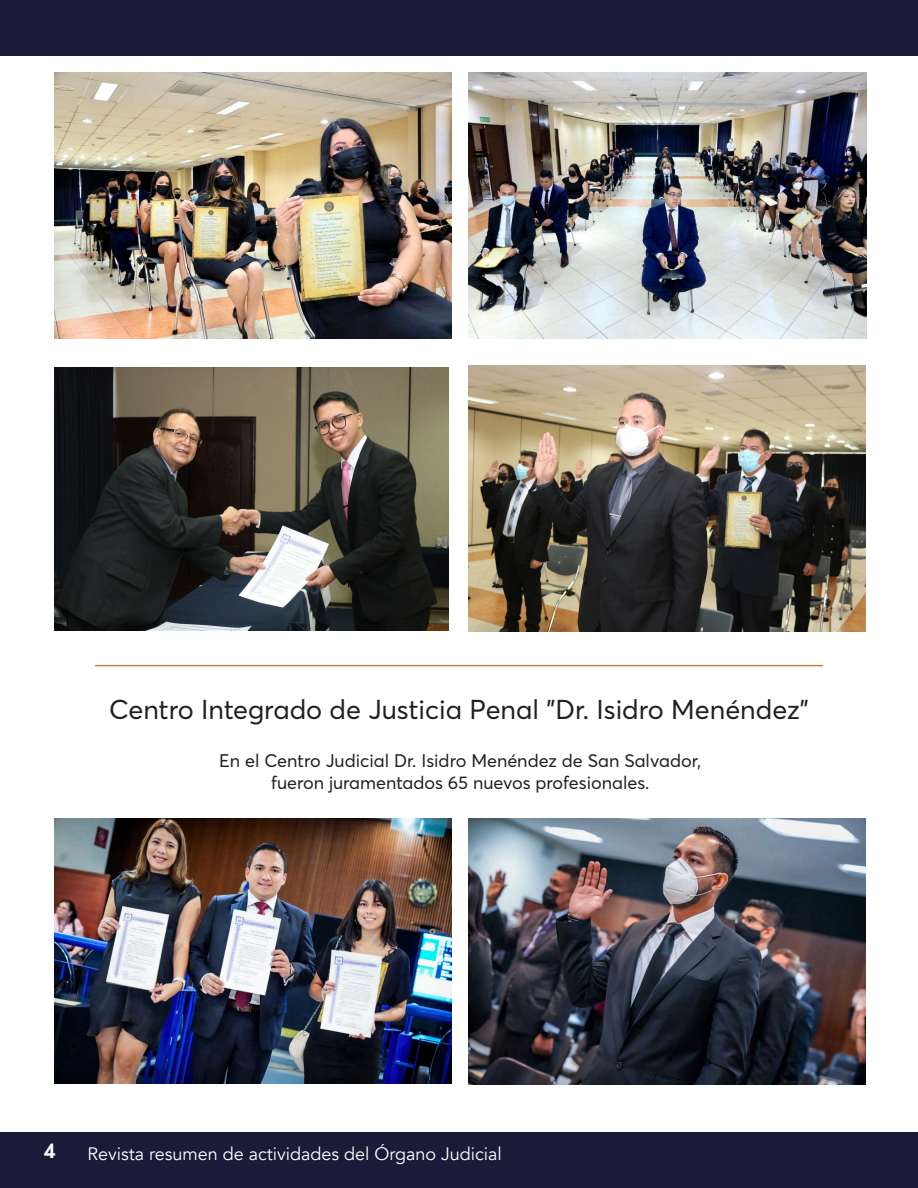
<style>
.page{position:relative;width:918px;height:1188px;background:#fff}
.page>*{position:absolute;margin:0;border:0;box-sizing:border-box;transform-origin:0 0}
.t1{font:27px "Averta Demo PE";color:#231f20}
.t2{font:700 21px "Averta";color:#fff}
.t3{font:18px "Averta Demo PE";color:#231f20}
.t4{font:18px "Avenir";color:#fff}
</style>
<div class="page">
<div style="left:0;top:1133px;width:918px;height:55px;background:#191c38"></div>
<div style="left:0;top:0;width:918px;height:55px;background:#191c38"></div>
<img style="left:54px;top:73px;width:398px;height:265px">
<img style="left:468px;top:73px;width:398px;height:266px">
<img style="left:468px;top:366px;width:397px;height:265px">
<img style="left:54px;top:367px;width:395px;height:263px">
<img style="left:469px;top:819px;width:397px;height:265px">
<img style="left:54px;top:819px;width:397px;height:265px">
<hr style="left:95px;top:665px;width:728px;height:1px;background:#bd8748">
<p class="t1" style="left:109px;top:691px;width:701px">Centro Integrado de Justicia Penal "Dr. Isidro Menéndez"</p>
<p class="t3" style="left:219px;top:748px;width:484px">En el Centro Judicial Dr. Isidro Menéndez de San Salvador,</p>
<p class="t3" style="left:271px;top:770px;width:380px">fueron juramentados 65 nuevos profesionales.</p>
<p class="t2" style="left:44px;top:1137px;width:14px">4</p>
<p class="t4" style="left:87px;top:1143px;width:416px">Revista resumen de actividades del Órgano Judicial</p>
</div>
